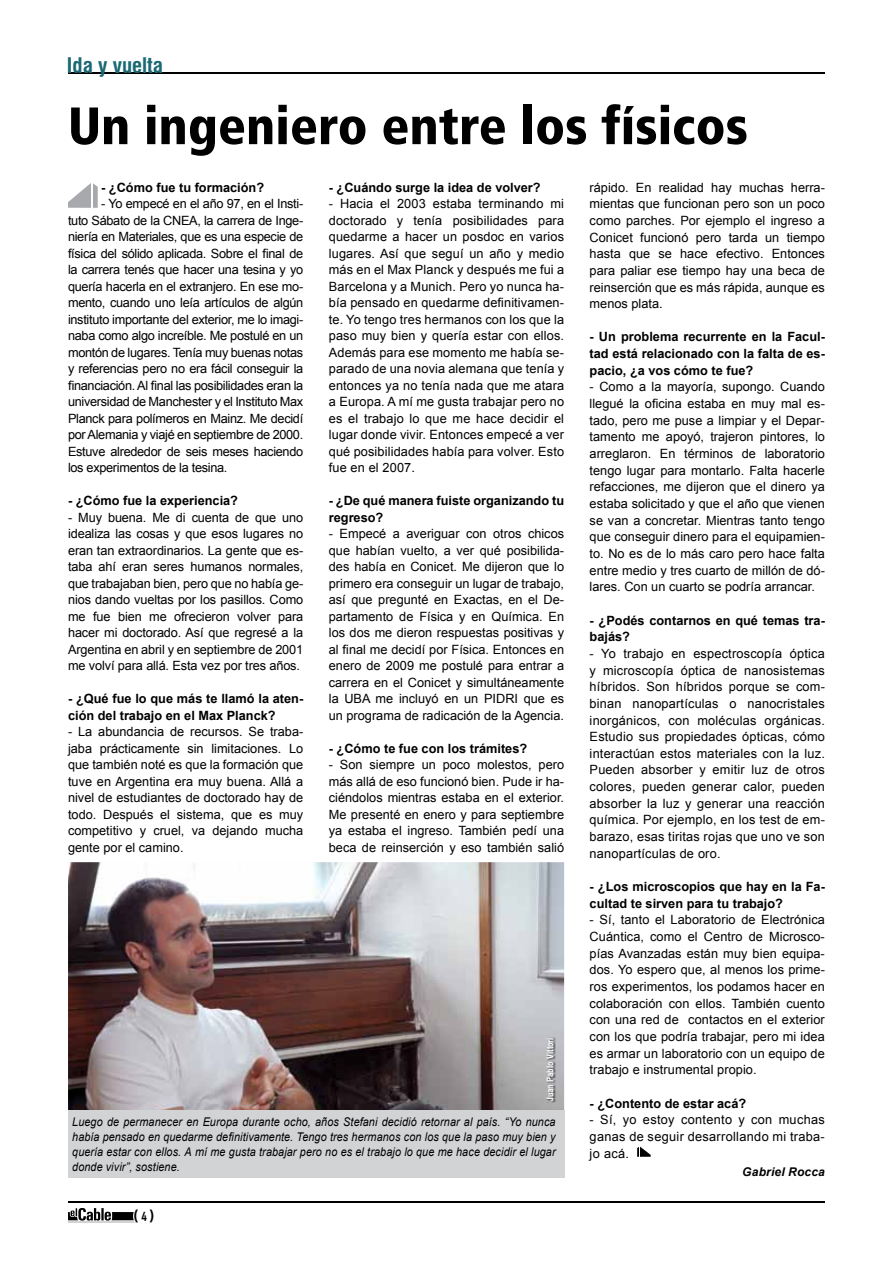
<style>
.page{position:relative;width:893px;height:1263px;background:#fff}
.page>*{position:absolute;margin:0;border:0;box-sizing:border-box;transform-origin:0 0}
.t1{font:900 condensed 52.5px "Frutiger";color:#000}
.t2{font:700 condensed 21px "Swiss 721 BT";color:#1a6973}
.t3{font:700 15px "Agency FB";color:#000}
.t4{font:12.75px/16.5px "Arial";color:#000;text-align:justify}
.t5{font:700 12.75px/16.6px "Arial";color:#000}
.t6{font:italic 12px/15px "Arial";letter-spacing:.01em;color:#000;text-align:justify;scale:.9 1}
.t7{font:italic 700 12px "Arial";letter-spacing:.015em;color:#000}
.t8{font:700 condensed 9px "Swiss 721 BT";color:#fff}
.s1{font-size:12px}
</style>
<div class="page">
<hr style="left:68px;top:73px;width:757px;height:1px;background:#000">
<svg style="left:68px;top:1208px;width:67px;height:15px"></svg>
<hr style="left:68px;top:1202px;width:757px;height:1px;background:#000">
<img style="left:68px;top:862px;width:496px;height:248px">
<div style="left:68px;top:1110px;width:496px;height:68px;background:#d1d3d4"></div>
<svg style="left:68px;top:183px;width:30px;height:25px"></svg>
<img style="left:546px;top:1038px;width:9px;height:64px">
<svg style="left:637px;top:1146px;width:14px;height:11px"></svg>
<h2 class="t2" style="left:67px;top:52px;width:98px">Ida y vuelta</h2>
<h1 class="t1" style="left:68px;top:94px;width:681px">Un ingeniero entre los físicos</h1>
<p class="t5" style="left:101px;top:179px;width:164px">- ¿Cómo fue tu formación?</p>
<p class="t4" style="left:68px;top:195px;width:237px;text-indent:33px">- Yo empecé en el año 97, en el Insti&shy;tuto Sábato de la CNEA, la carrera de Inge&shy;niería en Materiales, que es una especie de física del sólido aplicada. Sobre el final de la carrera tenés que hacer una tesina y yo quería hacerla en el extranjero. En ese mo&shy;mento, cuando uno leía artículos de algún instituto importante del exterior, me lo imagi&shy;naba como algo increíble. Me postulé en un montón de lugares. Tenía muy buenas notas y referencias pero no era fácil conseguir la financiación. Al final las posibilidades eran la universidad de Manchester y el Instituto Max Planck para polímeros en Mainz. Me decidí por Alemania y viajé en septiembre de 2000.<br>Estuve alrededor de seis meses haciendo los experimentos de la tesina.</p>
<p class="t5" style="left:68px;top:493px;width:172px">- ¿Cómo fue la experiencia?</p>
<p class="t4" style="left:68px;top:509px;width:237px">- Muy buena. Me di cuenta de que uno idealiza las cosas y que esos lugares no eran tan extraordinarios. La gente que es&shy;taba ahí eran seres humanos normales, que trabajaban bien, pero que no había ge&shy;nios dando vueltas por los pasillos. Como me fue bien me ofrecieron volver para hacer mi doctorado. Así que regresé a la Argentina en abril y en septiembre de 2001 me volví para allá. Esta vez por tres años.</p>
<p class="t5" style="left:68px;top:691px;width:237px">- ¿Qué fue lo que más te llamó la aten&shy;ción del trabajo en el Max Planck?</p>
<p class="t4" style="left:68px;top:723px;width:237px">- La abundancia de recursos. Se traba&shy;jaba prácticamente sin limitaciones. Lo que también noté es que la formación que tuve en Argentina era muy buena. Allá a nivel de estudiantes de doctorado hay de todo. Después el sistema, que es muy competitivo y cruel, va dejando mucha gente por el camino.</p>
<p class="t5" style="left:329px;top:179px;width:213px">- ¿Cuándo surge la idea de volver?</p>
<p class="t4" style="left:329px;top:195px;width:237px">- Hacia el 2003 estaba terminando mi doctorado y tenía posibilidades para quedarme a hacer un posdoc en varios lugares. Así que seguí un año y medio más en el Max Planck y después me fui a Barcelona y a Munich. Pero yo nunca ha&shy;bía pensado en quedarme definitivamen&shy;te. Yo tengo tres hermanos con los que la paso muy bien y quería estar con ellos.<br>Además para ese momento me había se&shy;parado de una novia alemana que tenía y entonces ya no tenía nada que me atara a Europa. A mí me gusta trabajar pero no es el trabajo lo que me hace decidir el lugar donde vivir. Entonces empecé a ver qué posibilidades había para volver. Esto fue en el 2007.</p>
<p class="t5" style="left:329px;top:493px;width:237px">- ¿De qué manera fuiste organizando tu regreso?</p>
<p class="t4" style="left:329px;top:525px;width:237px">- Empecé a averiguar con otros chicos que habían vuelto, a ver qué posibilida&shy;des había en Conicet. Me dijeron que lo primero era conseguir un lugar de trabajo, así que pregunté en Exactas, en el De&shy;partamento de Física y en Química. En los dos me dieron respuestas positivas y al final me decidí por Física. Entonces en enero de 2009 me postulé para entrar a carrera en el Conicet y simultáneamente la UBA me incluyó en un PIDRI que es un programa de radicación de la Agencia.</p>
<p class="t5" style="left:329px;top:740px;width:200px">- ¿Cómo te fue con los trámites?</p>
<p class="t4" style="left:329px;top:756px;width:237px">- Son siempre un poco molestos, pero más allá de eso funcionó bien. Pude ir ha&shy;ciéndolos mientras estaba en el exterior.<br>Me presenté en enero y para septiembre ya estaba el ingreso. También pedí una beca de reinserción y eso también salió</p>
<p class="t8" style="left:545px;top:1101px;width:65px;rotate:-90deg">Juan Pablo Vittori</p>
<p class="t6" style="left:72px;top:1114px;width:539px">Luego de permanecer en Europa durante ocho, años Stefani decidió retornar al país. “Yo nunca había pensado en quedarme definitivamente. Tengo tres hermanos con los que la paso muy bien y quería estar con ellos. A mí me gusta trabajar pero no es el trabajo lo que me hace decidir el lugar donde vivir”, sostiene.</p>
<p class="t3" style="left:134px;top:1206px;width:22px">( <span class="s1">4</span> )</p>
<p class="t4" style="left:590px;top:179px;width:237px">rápido. En realidad hay muchas herra&shy;mientas que funcionan pero son un poco como parches. Por ejemplo el ingreso a Conicet funcionó pero tarda un tiempo hasta que se hace efectivo. Entonces para paliar ese tiempo hay una beca de reinserción que es más rápida, aunque es menos plata.</p>
<p class="t5" style="left:590px;top:329px;width:237px;text-align:justify">- Un problema recurrente en la Facul&shy;tad está relacionado con la falta de es&shy;pacio, ¿a vos cómo te fue?</p>
<p class="t4" style="left:590px;top:379px;width:237px">- Como a la mayoría, supongo. Cuando llegué la oficina estaba en muy mal es&shy;tado, pero me puse a limpiar y el Depar&shy;tamento me apoyó, trajeron pintores, lo arreglaron. En términos de laboratorio tengo lugar para montarlo. Falta hacerle refacciones, me dijeron que el dinero ya estaba solicitado y que el año que vienen se van a concretar. Mientras tanto tengo que conseguir dinero para el equipamien&shy;to. No es de lo más caro pero hace falta entre medio y tres cuarto de millón de dó&shy;lares. Con un cuarto se podría arrancar.</p>
<p class="t5" style="left:590px;top:612px;width:237px">- ¿Podés contarnos en qué temas tra&shy;bajás?</p>
<p class="t4" style="left:590px;top:645px;width:237px">- Yo trabajo en espectroscopía óptica y microscopía óptica de nanosistemas híbridos. Son híbridos porque se com&shy;binan nanopartículas o nanocristales inorgánicos, con moléculas orgánicas.<br>Estudio sus propiedades ópticas, cómo interactúan estos materiales con la luz.<br>Pueden absorber y emitir luz de otros colores, pueden generar calor, pueden absorber la luz y generar una reacción química. Por ejemplo, en los test de em&shy;barazo, esas tiritas rojas que uno ve son nanopartículas de oro.</p>
<p class="t5" style="left:590px;top:879px;width:237px">- ¿Los microscopios que hay en la Fa&shy;cultad te sirven para tu trabajo?</p>
<p class="t4" style="left:590px;top:912px;width:237px">- Sí, tanto el Laboratorio de Electrónica Cuántica, como el Centro de Microsco&shy;pías Avanzadas están muy bien equipa&shy;dos. Yo espero que, al menos los prime&shy;ros experimentos, los podamos hacer en colaboración con ellos. También cuento con una red de contactos en el exterior con los que podría trabajar, pero mi idea es armar un laboratorio con un equipo de trabajo e instrumental propio.</p>
<p class="t5" style="left:590px;top:1095px;width:158px">- ¿Contento de estar acá?</p>
<p class="t4" style="left:590px;top:1111px;width:237px">- Sí, yo estoy contento y con muchas ganas de seguir desarrollando mi traba&shy;jo acá.</p>
<p class="t7" style="left:742px;top:1164px;width:84px">Gabriel Rocca</p>
</div>
